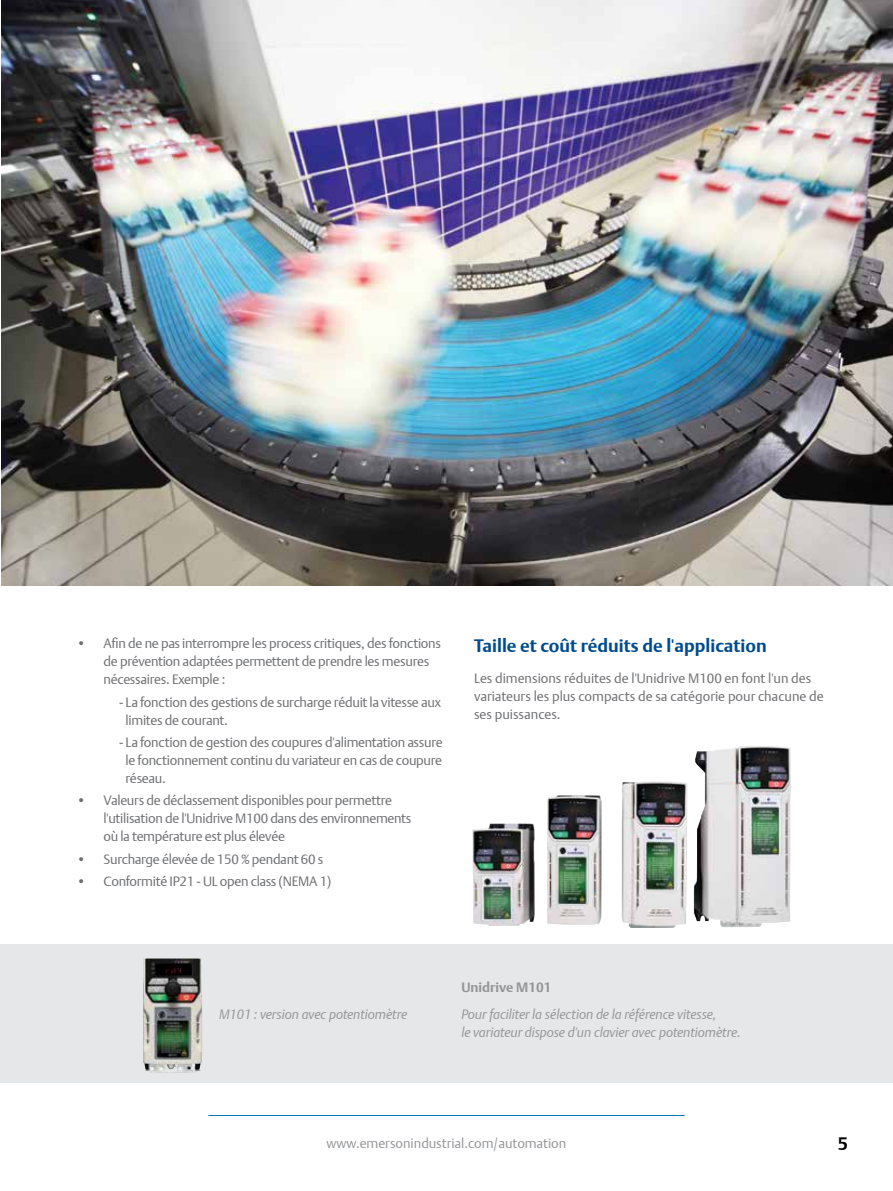
<style>
.page{position:relative;width:893px;height:1191px;background:#fff}
.page>*{position:absolute;margin:0;border:0;box-sizing:border-box;transform-origin:0 0}
.t1{font:700 18px "DTL Argo T";color:#004b8d}
.t2{font:700 18px "DTL Argo T";color:#000}
.t3{font:13.5px/18px "DTL Argo T Light";letter-spacing:-.02em;color:#6d6e71}
.t4{font:italic 13.5px/18px "DTL Argo T Light";letter-spacing:-.005em;color:#939598}
.t5{font:13.5px/18px "DTL Argo T Light";color:#6d6e71}
.t6{font:13.5px "DTL Argo T Light";color:#939598}
.t7{font:700 13.5px "DTL Argo T";color:#939598}
</style>
<div class="page">
<hr style="left:208px;top:1115px;width:477px;height:1px;background:#0079c1">
<img style="left:1px;top:0;width:892px;height:585px">
<img style="left:472px;top:746px;width:319px;height:182px">
<div style="left:0;top:944px;width:893px;height:139px;background:#e6e7e8"></div>
<img style="left:143px;top:958px;width:23px;height:113px">
<p class="t3" style="left:104px;top:634px;width:339px;text-indent:-27px">• Afin de ne pas interrompre les process critiques, des fonctions de prévention adaptées permettent de prendre les mesures nécessaires. Exemple :</p>
<p class="t3" style="left:126px;top:693px;width:317px;text-indent:-6px">- La fonction des gestions de surcharge réduit la vitesse aux limites de courant.</p>
<p class="t3" style="left:126px;top:733px;width:319px;text-align:justify;text-indent:-6px">- La fonction de gestion des coupures d'alimentation assure le fonctionnement continu du variateur en cas de coupure réseau.</p>
<p class="t3" style="left:104px;top:791px;width:309px;text-indent:-27px">• Valeurs de déclassement disponibles pour permettre l'utilisation de l'Unidrive M100 dans des environnements où la température est plus élevée</p>
<p class="t3" style="left:77px;top:849px;width:248px">• Surcharge élevée de 150 % pendant 60 s</p>
<p class="t3" style="left:77px;top:872px;width:256px">• Conformité IP21 - UL open class (NEMA 1)</p>
<h1 class="t1" style="left:474px;top:635px;width:294px">Taille et coût réduits de l'application</h1>
<p class="t5" style="left:474px;top:669px;width:351px">Les dimensions réduites de l'Unidrive M100 en font l'un des variateurs les plus compacts de sa catégorie pour chacune de ses puissances.</p>
<p class="t4" style="left:219px;top:1004px;width:190px">M101 : version avec potentiomètre</p>
<p class="t7" style="left:461px;top:979px;width:92px">Unidrive M101</p>
<p class="t4" style="left:461px;top:1004px;width:281px">Pour faciliter la sélection de la référence vitesse,<br>le variateur dispose d'un clavier avec potentiomètre.</p>
<p class="t6" style="left:327px;top:1135px;width:241px">www.emersonindustrial.com/automation</p>
<h1 class="t2" style="left:838px;top:1132px;width:12px">5</h1>
</div>
